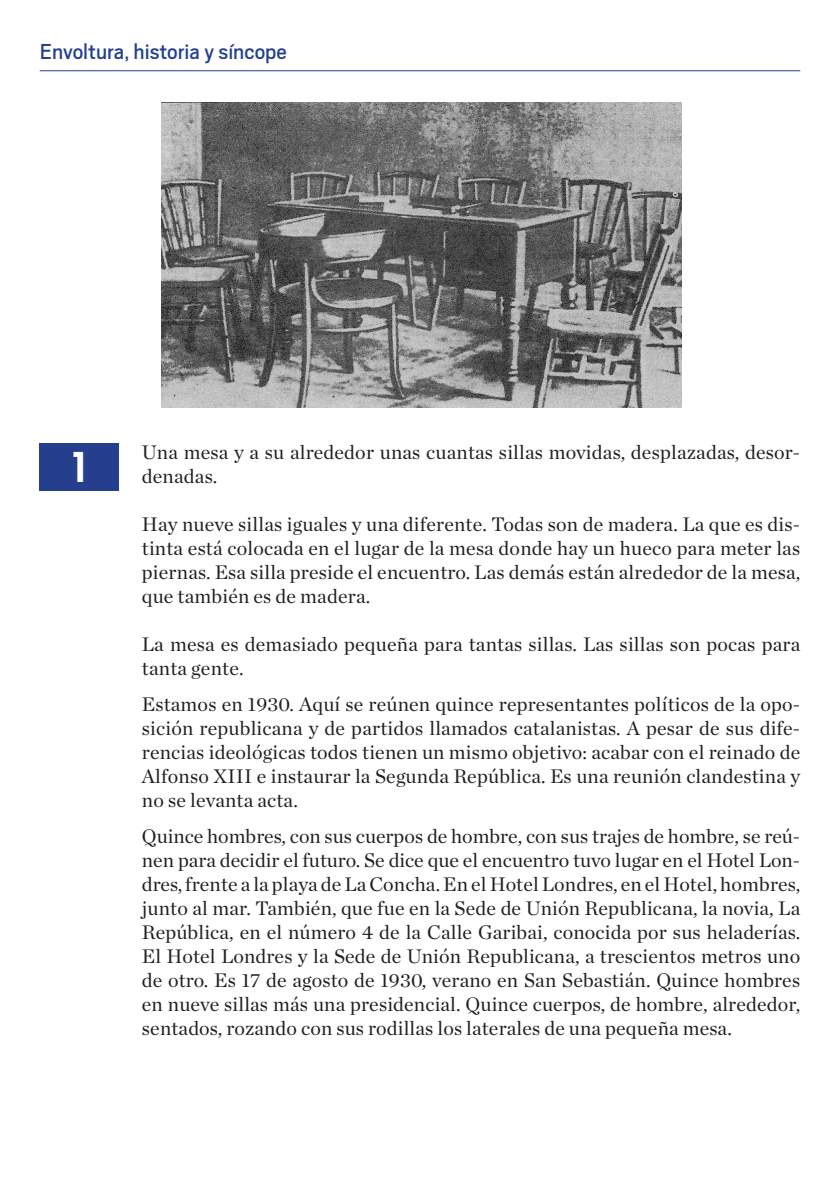
<style>
.page{position:relative;width:840px;height:1191px;background:#fff}
.page>*{position:absolute;margin:0;border:0;box-sizing:border-box;transform-origin:0 0}
.t1{font:700 48px "Scout Cond";color:#fff}
.t2{font:24px "Scout";color:#253f8e}
.t3{font:20px/24px "Chronicle Deck";letter-spacing:.01em;color:#231f20;text-align:justify}
</style>
<div class="page">
<hr style="left:40px;top:70px;width:759px;height:1px;background:#253f8e">
<img style="left:161px;top:102px;width:519px;height:305px">
<div style="left:40px;top:443px;width:79px;height:48px;background:#253f8e"></div>
<p class="t2" style="left:40px;top:36px;width:248px">Envoltura, historia y síncope</p>
<h1 class="t1" style="left:73px;top:436px;width:15px">1</h1>
<p class="t3" style="left:142px;top:440px;width:659px">Una mesa y a su alrededor unas cuantas sillas movidas, desplazadas, desor&shy;denadas.</p>
<p class="t3" style="left:142px;top:512px;width:659px">Hay nueve sillas iguales y una diferente. Todas son de madera. La que es dis&shy;tinta está colocada en el lugar de la mesa donde hay un hueco para meter las piernas. Esa silla preside el encuentro. Las demás están alrededor de la mesa, que también es de madera.</p>
<p class="t3" style="left:142px;top:632px;width:659px">La mesa es demasiado pequeña para tantas sillas. Las sillas son pocas para tanta gente.</p>
<p class="t3" style="left:142px;top:692px;width:659px">Estamos en 1930. Aquí se reúnen quince representantes políticos de la opo&shy;sición republicana y de partidos llamados catalanistas. A pesar de sus dife&shy;rencias ideológicas todos tienen un mismo objetivo: acabar con el reinado de Alfonso XIII e instaurar la Segunda República. Es una reunión clandestina y no se levanta acta.</p>
<p class="t3" style="left:142px;top:824px;width:659px">Quince hombres, con sus cuerpos de hombre, con sus trajes de hombre, se reú&shy;nen para decidir el futuro. Se dice que el encuentro tuvo lugar en el Hotel Lon&shy;dres, frente a la playa de La Concha. En el Hotel Londres, en el Hotel, hombres, junto al mar. También, que fue en la Sede de Unión Republicana, la novia, La República, en el número 4 de la Calle Garibai, conocida por sus heladerías.<br>El Hotel Londres y la Sede de Unión Republicana, a trescientos metros uno de otro. Es 17 de agosto de 1930, verano en San Sebastián. Quince hombres en nueve sillas más una presidencial. Quince cuerpos, de hombre, alrededor, sentados, rozando con sus rodillas los laterales de una pequeña mesa.</p>
</div>
